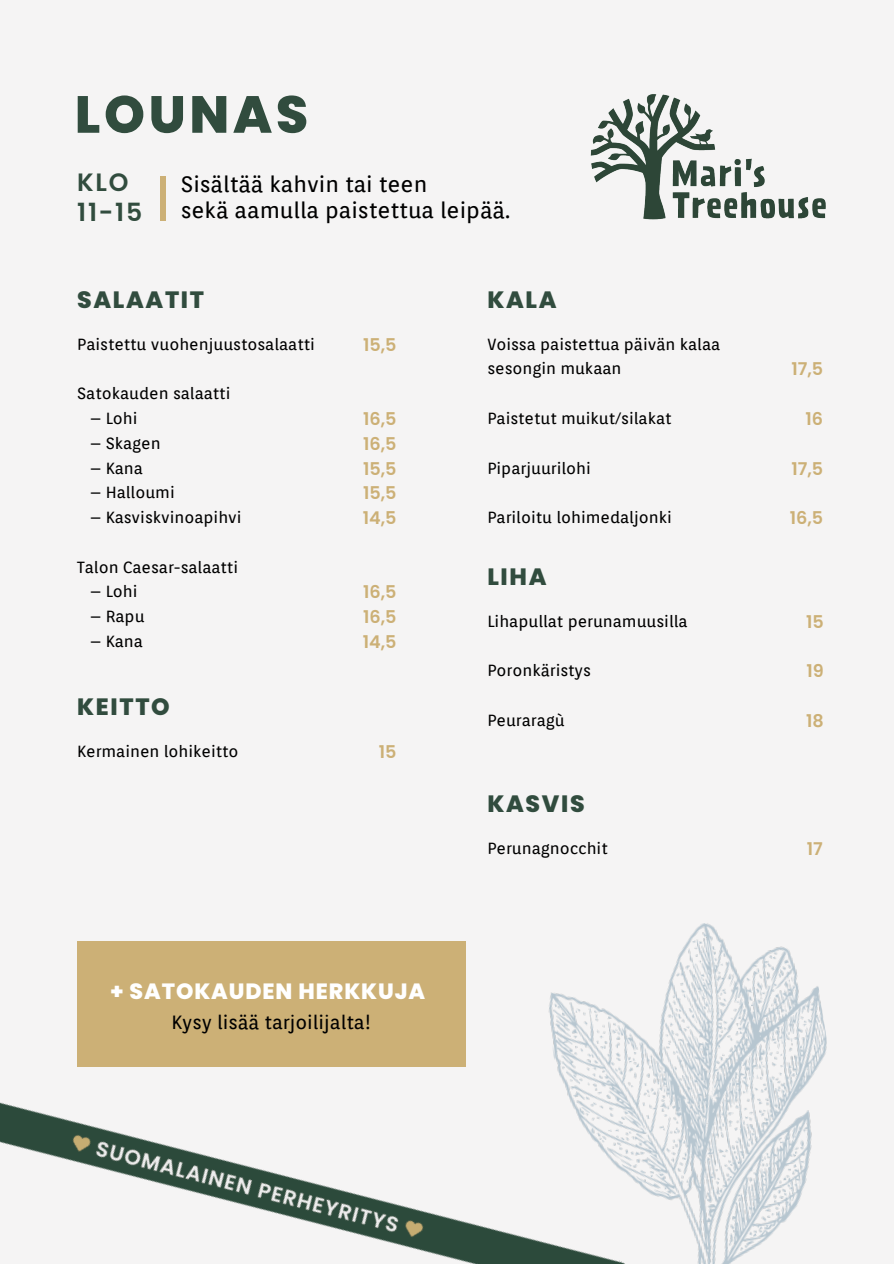
<style>
.page{position:relative;width:894px;height:1264px;background:#fff}
.page>*{position:absolute;margin:0;border:0;box-sizing:border-box;transform-origin:0 0}
.t1{font:800 52.05px "Poppins";letter-spacing:.07em;color:#314c3e}
.t2{font:600 25.05px/29.2px "Poppins";letter-spacing:.07em;color:#314c3e}
.t3{font:800 23.55px "Poppins";letter-spacing:.07em;color:#314c3e}
.t4{font:22.05px/25.8px "Orienta";color:#000}
.t5{font:800 22.05px "Poppins";letter-spacing:.04em;color:#fff}
.t6{font:19.05px "Orienta";color:#000}
.t7{font:600 17.55px/24.8px "Poppins";color:#ccb076;text-align:justify}
.t8{font:16.05px "Orienta";color:#000}
</style>
<div class="page">
<div style="left:0;top:0;width:893px;height:1263px;background:#f5f4f4"></div>
<div style="left:160px;top:176px;width:5px;height:44px;background:#ccb076"></div>
<img style="left:590px;top:94px;width:236px;height:126px">
<img style="left:632px;top:923px;width:195px;height:340px">
<img style="left:0;top:941px;width:632px;height:322px">
<h1 class="t1" style="left:75px;top:78px;width:235px">LOUNAS</h1>
<p class="t2" style="left:77px;top:168px;width:66px">KLO<br>11-15</p>
<p class="t4" style="left:181px;top:171px;width:331px">Sisältää kahvin tai teen<br>sekä aamulla paistettua leipää.</p>
<h2 class="t3" style="left:77px;top:283px;width:128px">SALAATIT</h2>
<h4 class="t3" style="left:487px;top:283px;width:71px">KALA</h4>
<p class="t8" style="left:77px;top:334px;width:239px">Paistettu vuohenjuustosalaatti</p>
<p class="t8" style="left:77px;top:384px;width:155px">Satokauden salaatti</p>
<p class="t8" style="left:90px;top:408px;width:49px">– Lohi</p>
<p class="t8" style="left:90px;top:433px;width:72px">– Skagen</p>
<p class="t8" style="left:90px;top:458px;width:54px">– Kana</p>
<p class="t8" style="left:90px;top:483px;width:86px">– Halloumi</p>
<p class="t8" style="left:90px;top:507px;width:153px">– Kasviskvinoapihvi</p>
<h2 class="t8" style="left:77px;top:557px;width:162px">Talon Caesar-salaatti</h2>
<p class="t8" style="left:90px;top:582px;width:49px">– Lohi</p>
<h5 class="t8" style="left:90px;top:606px;width:56px">– Rapu</h5>
<h5 class="t8" style="left:90px;top:631px;width:54px">– Kana</h5>
<p class="t3" style="left:77px;top:690px;width:94px">KEITTO</p>
<p class="t7" style="left:363px;top:332px;width:35px">15,5</p>
<p class="t7" style="left:363px;top:406px;width:35px">16,5<br>16,5<br>15,5<br>15,5</p>
<p class="t7" style="left:363px;top:505px;width:35px">14,5</p>
<p class="t7" style="left:363px;top:580px;width:35px">16,5<br>16,5</p>
<p class="t7" style="left:363px;top:629px;width:35px">14,5</p>
<p class="t8" style="left:77px;top:742px;width:163px">Kermainen lohikeitto</p>
<h5 class="t7" style="left:379px;top:739px;width:19px">15</h5>
<p class="t5" style="left:111px;top:975px;width:316px">+ SATOKAUDEN HERKKUJA</p>
<p class="t6" style="left:171px;top:1010px;width:201px">Kysy lisää tarjoilijalta!</p>
<h5 class="t8" style="left:487px;top:334px;width:234px">Voissa paistettua päivän kalaa</h5>
<p class="t8" style="left:487px;top:359px;width:135px">sesongin mukaan</p>
<h2 class="t8" style="left:487px;top:408px;width:186px">Paistetut muikut/silakat</h2>
<p class="t8" style="left:487px;top:458px;width:105px">Piparjuurilohi</p>
<p class="t8" style="left:487px;top:507px;width:186px">Pariloitu lohimedaljonki</p>
<p class="t3" style="left:487px;top:560px;width:61px">LIHA</p>
<p class="t8" style="left:487px;top:611px;width:202px">Lihapullat perunamuusilla</p>
<p class="t8" style="left:487px;top:660px;width:105px">Poronkäristys</p>
<p class="t8" style="left:487px;top:710px;width:79px">Peuraragù</p>
<h2 class="t3" style="left:487px;top:787px;width:99px">KASVIS</h2>
<h2 class="t8" style="left:487px;top:838px;width:122px">Perunagnocchit</h2>
<h2 class="t7" style="left:791px;top:357px;width:33px">17,5</h2>
<p class="t7" style="left:805px;top:406px;width:19px">16</p>
<h5 class="t7" style="left:791px;top:456px;width:33px">17,5</h5>
<h5 class="t7" style="left:789px;top:505px;width:35px">16,5</h5>
<h5 class="t7" style="left:805px;top:609px;width:19px">15</h5>
<h5 class="t7" style="left:806px;top:658px;width:19px">19</h5>
<h5 class="t7" style="left:805px;top:708px;width:19px">18</h5>
<h5 class="t7" style="left:806px;top:836px;width:17px">17</h5>
</div>
